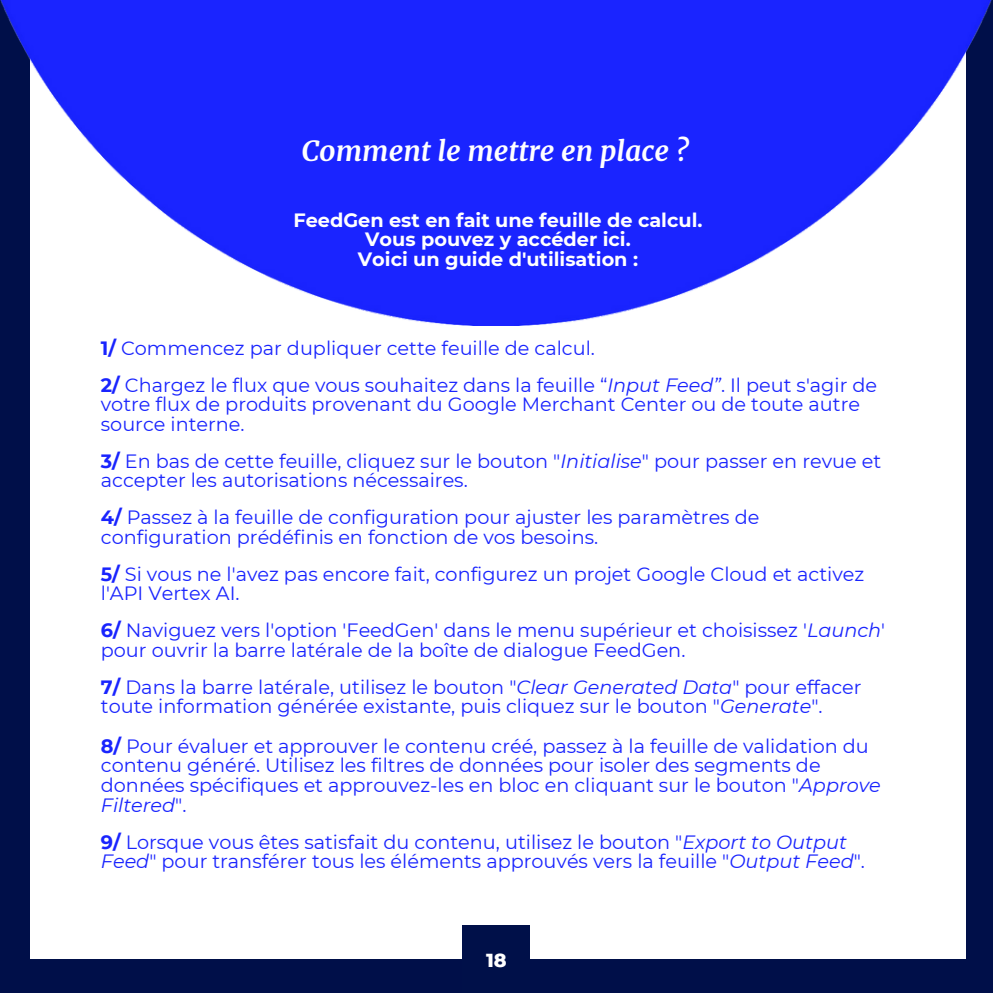
<style>
.page{position:relative;width:993px;height:993px;background:#fff}
.page>*{position:absolute;margin:0;border:0;box-sizing:border-box;transform-origin:0 0}
.t1{font:italic 700 28px "Merriweather";color:#fff}
.t2{font:19.25px/19.6px "Montserrat";color:#1924fe}
.t3{font:700 19.25px/19.6px "Montserrat";color:#fff;text-align:center}
.t4{font:800 19.25px "Montserrat";color:#fff}
.s1{font-weight:700}
.s2{font-style:italic}
</style>
<div class="page">
<div style="left:0;top:326px;width:30px;height:633px;background:#000f49"></div>
<div style="left:966px;top:326px;width:26px;height:633px;background:#000f49"></div>
<div style="left:0;top:959px;width:992px;height:33px;background:#000f49"></div>
<img style="left:0;top:0;width:992px;height:326px">
<div style="left:463px;top:925px;width:67px;height:67px;background:#001049"></div>
<h1 class="t1" style="left:302px;top:133px;width:388px">Comment le mettre en place ?</h1>
<p class="t3" style="left:293px;top:210px;width:410px">FeedGen est en fait une feuille de calcul.<br>Vous pouvez y accéder ici.<br>Voici un guide d'utilisation :</p>
<p class="t2" style="left:101px;top:329px;width:777px;line-height:36.8px"><span class="s1">1/</span> Commencez par dupliquer cette feuille de calcul.<br><span class="s1">2/</span> Chargez le flux que vous souhaitez dans la feuille “<span class="s2">Input Feed”</span>. Il peut s'agir de</p>
<p class="t2" style="left:101px;top:394px;width:760px">votre flux de produits provenant du Google Merchant Center ou de toute autre source interne.</p>
<p class="t2" style="left:101px;top:451px;width:781px"><span class="s1">3/</span> En bas de cette feuille, cliquez sur le bouton "<span class="s2">Initialise</span>" pour passer en revue et accepter les autorisations nécessaires.</p>
<p class="t2" style="left:101px;top:507px;width:660px"><span class="s1">4/</span> Passez à la feuille de configuration pour ajuster les paramètres de configuration prédéfinis en fonction de vos besoins.</p>
<p class="t2" style="left:101px;top:564px;width:764px"><span class="s1">5/</span> Si vous ne l'avez pas encore fait, configurez un projet Google Cloud et activez l'API Vertex AI.</p>
<p class="t2" style="left:101px;top:620px;width:785px"><span class="s1">6/</span> Naviguez vers l'option 'FeedGen' dans le menu supérieur et choisissez '<span class="s2">Launch</span>' pour ouvrir la barre latérale de la boîte de dialogue FeedGen.</p>
<p class="t2" style="left:101px;top:676px;width:762px"><span class="s1">7/</span> Dans la barre latérale, utilisez le bouton "<span class="s2">Clear Generated Data</span>" pour effacer toute information générée existante, puis cliquez sur le bouton "<span class="s2">Generate</span>".</p>
<p class="t2" style="left:101px;top:735px;width:781px"><span class="s1">8/</span> Pour évaluer et approuver le contenu créé, passez à la feuille de validation du contenu généré. Utilisez les filtres de données pour isoler des segments de données spécifiques et approuvez-les en bloc en cliquant sur le bouton "<span class="s2">Approve Filtered</span>".</p>
<p class="t2" style="left:101px;top:831px;width:765px"><span class="s1">9/</span> Lorsque vous êtes satisfait du contenu, utilisez le bouton "<span class="s2">Export to Output<br>Feed</span>" pour transférer tous les éléments approuvés vers la feuille "<span class="s2">Output Feed</span>".</p>
<p class="t4" style="left:486px;top:947px;width:22px">18</p>
</div>
